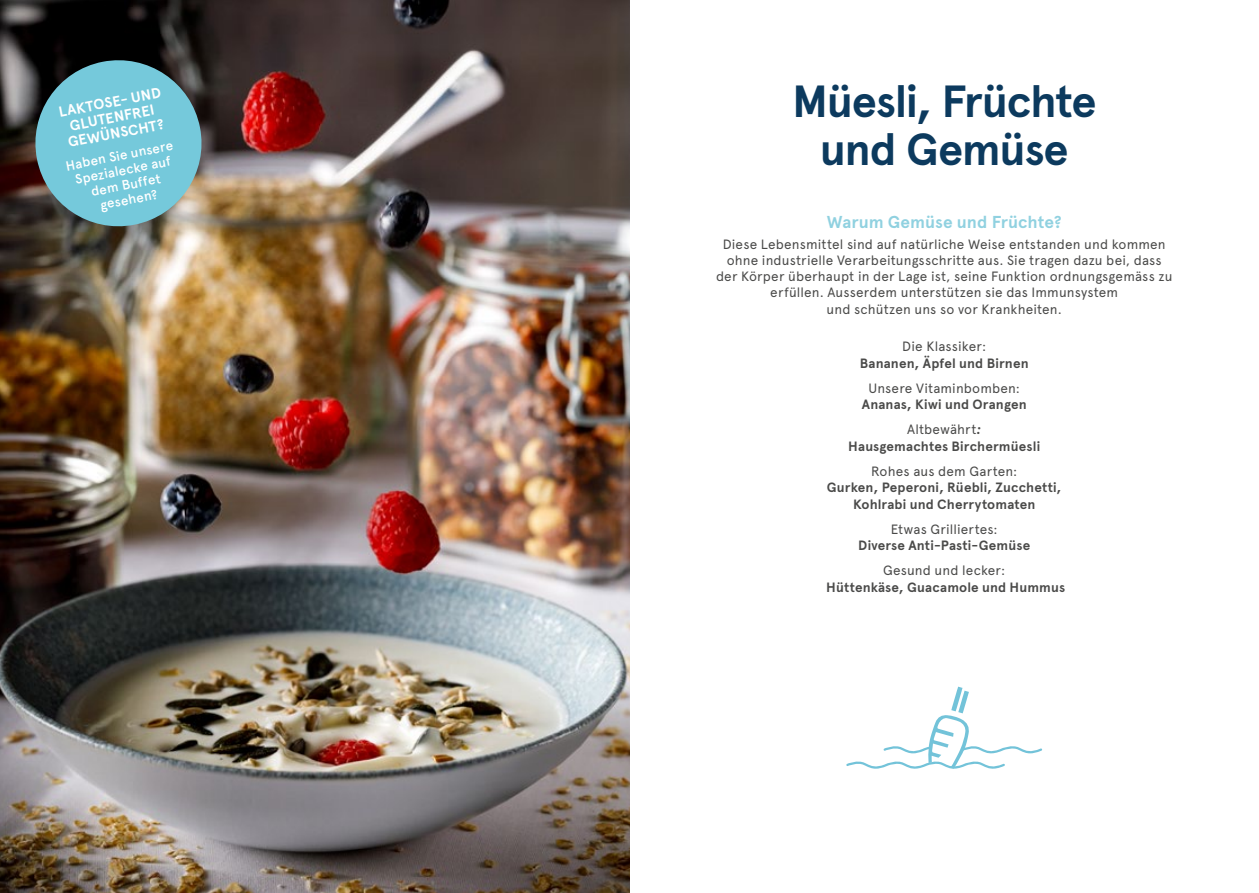
<style>
.page{position:relative;width:1259px;height:893px;background:#fff}
.page>*{position:absolute;margin:0;border:0;box-sizing:border-box;transform-origin:0 0}
.t1{font:700 45px/48px "Apercu Pro";letter-spacing:-.03em;color:#0c3a5e;text-align:center}
.t2{font:700 17.25px "Apercu Pro";color:#90d1e0}
.t3{font:700 14.7px/15.8px "Apercu Pro";color:#fff;text-align:center}
.t4{font:13.5px/16.2px "Apercu Pro";letter-spacing:.01em;color:#4a4a49;text-align:center}
.t5{font:700 13.5px/25px "Apercu Pro";letter-spacing:.01em;color:#4a4a49;text-align:center}
.t6{font:500 13.5px/15px "Apercu Pro";color:#fff;text-align:center}
.s1{font-weight:400}
.s2{font-style:italic}
</style>
<div class="page">
<img style="left:0;top:0;width:629px;height:893px">
<svg style="left:28px;top:53px;width:181px;height:180px;background:#669ba5"></svg>
<svg style="left:846px;top:687px;width:196px;height:82px"></svg>
<p class="t3" style="left:57px;top:104px;width:105px;rotate:-11deg">LAKTOSE- UND<br>GLUTENFREI<br>GEWÜNSCHT?</p>
<p class="t6" style="left:64px;top:158px;width:111px;rotate:-11deg">Haben Sie unsere<br>Spezialecke auf dem Buffet gesehen?</p>
<h1 class="t1" style="left:792px;top:76px;width:306px">Müesli, Früchte und Gemüse</h1>
<p class="t2" style="left:827px;top:209px;width:236px">Warum Gemüse und Früchte?</p>
<p class="t4" style="left:716px;top:235px;width:458px">Diese Lebensmittel sind auf natürliche Weise entstanden und kommen ohne industrielle Verarbeitungsschritte aus. Sie tragen dazu bei, dass der Körper überhaupt in der Lage ist, seine Funktion ordnungsgemäss zu erfüllen. Ausserdem unterstützen sie das Immunsystem<br>und schützen uns so vor Krankheiten.</p>
<p class="t4" style="left:902px;top:338px;width:85px">Die Klassiker:</p>
<p class="t5" style="left:860px;top:350px;width:170px">Bananen, Äpfel und Birnen</p>
<p class="t4" style="left:868px;top:379px;width:153px">Unsere Vitaminbomben:</p>
<p class="t5" style="left:862px;top:392px;width:166px">Ananas, Kiwi und Orangen<br><span class="s1">Altbewährt</span><span class="s2">:</span></p>
<p class="t5" style="left:848px;top:433px;width:193px">Hausgemachtes Birchermüesli</p>
<p class="t4" style="left:871px;top:462px;width:148px">Rohes aus dem Garten:</p>
<p class="t5" style="left:827px;top:479px;width:236px;line-height:16.5px">Gurken, Peperoni, Rüebli, Zucchetti,<br>Kohlrabi und Cherrytomaten</p>
<p class="t4" style="left:890px;top:520px;width:109px">Etwas Grilliertes:</p>
<p class="t5" style="left:858px;top:533px;width:173px">Diverse Anti-Pasti-Gemüse</p>
<p class="t4" style="left:883px;top:562px;width:124px">Gesund und lecker:</p>
<p class="t5" style="left:826px;top:574px;width:240px">Hüttenkäse, Guacamole und Hummus</p>
</div>
